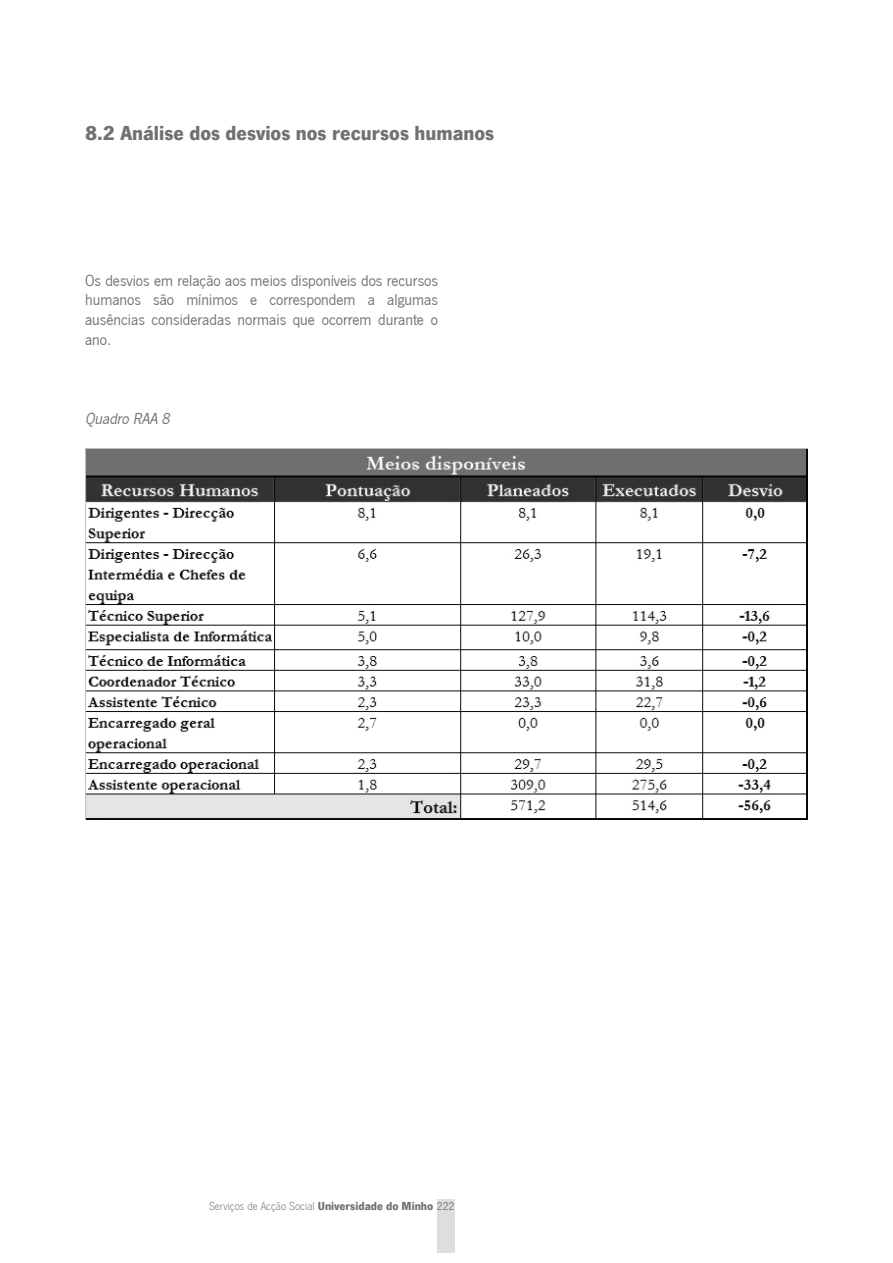
<style>
.page{position:relative;width:893px;height:1263px;background:#fff}
.page>*{position:absolute;margin:0;border:0;box-sizing:border-box;transform-origin:0 0}
.t1{font:700 21px "News Got T";color:#717074}
.t2{font:16.5px/19.8px "News Got T";color:#717074;text-align:justify}
.t3{font:italic 16.5px "News Got T";color:#717074}
.t4{font:300 12px "News Got T";color:#717074}
.s1{font-weight:700}
.s2{font-weight:400}
</style>
<div class="page">
<div style="left:437px;top:1199px;width:17px;height:53px;background:#dedee1"></div>
<img style="left:85px;top:449px;width:723px;height:371px">
<p class="t1" style="left:85px;top:121px;width:411px">8.2 Análise dos desvios nos recursos humanos</p>
<p class="t2" style="left:85px;top:271px;width:354px">Os desvios em relação aos meios disponíveis dos recursos humanos são mínimos e correspondem a algumas ausências consideradas normais que ocorrem durante o ano.</p>
<p class="t3" style="left:85px;top:410px;width:89px">Quadro RAA 8</p>
<p class="t4" style="left:209px;top:1199px;width:247px">Serviços de Acção Social <span class="s1">Universidade do Minho</span> <span class="s2">222</span></p>
</div>
